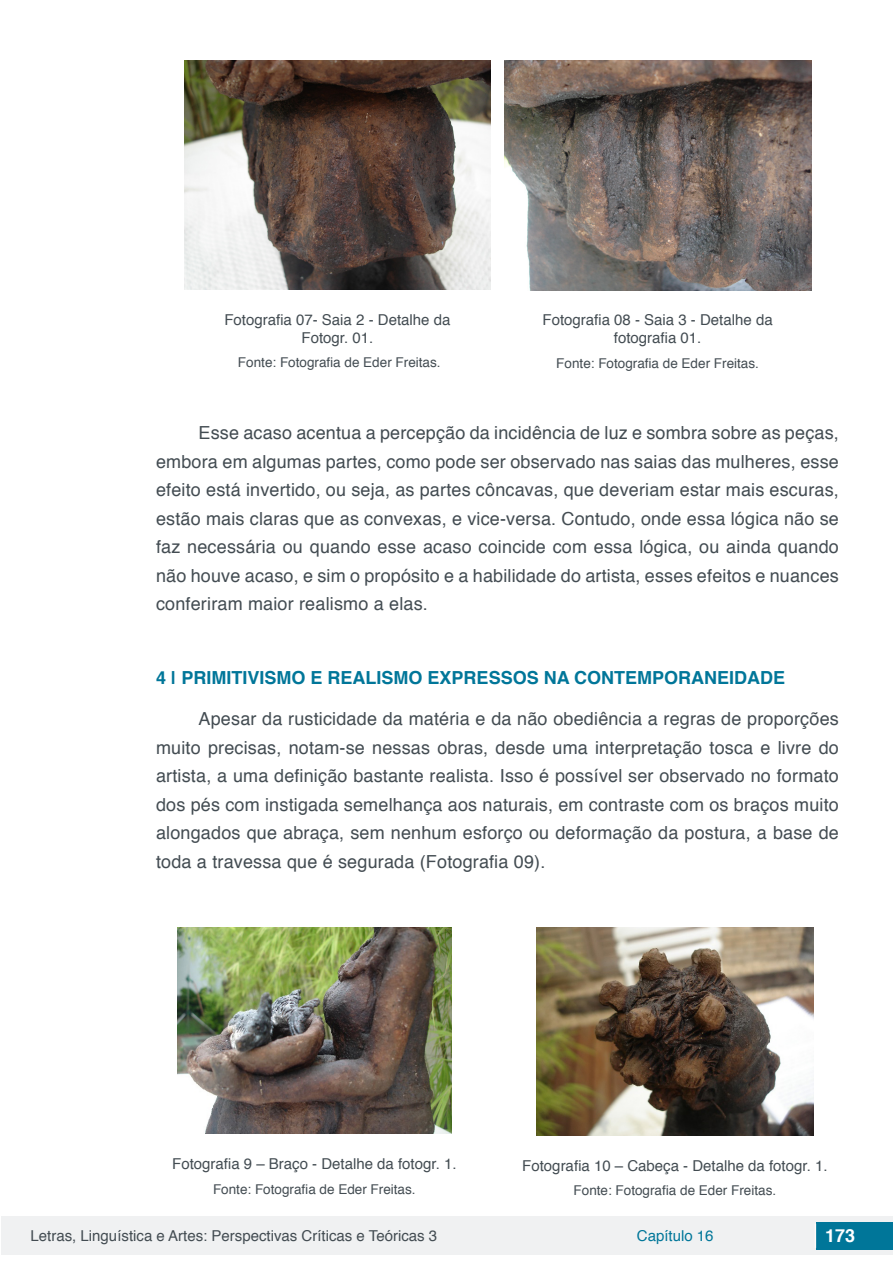
<style>
.page{position:relative;width:893px;height:1263px;background:#fff}
.page>*{position:absolute;margin:0;border:0;box-sizing:border-box;transform-origin:0 0}
.txt{font:18px/28.5px "Helvetica";letter-spacing:.01em;color:#434c52;text-align:justify}
.t1{font:700 18px "Helvetica";color:#007699}
.t2{font:700 18px "Helvetica";color:#fff}
.info_tab_gra_imag{font:15px/18px "Helvetica";color:#434c52;text-align:center}
.t3{font:15px "Helvetica";color:#007699}
.fonte_tab_gra_imag{font:13.5px "Helvetica";color:#434c52}
</style>
<div class="page">
<div style="left:1px;top:1216px;width:891px;height:38px;background:#f0f1f2"></div>
<div style="left:816px;top:1222px;width:77px;height:27px;background:#007699"></div>
<svg style="left:815px;top:1224px;width:1px;height:24px"></svg>
<img style="left:184px;top:60px;width:306px;height:230px">
<img style="left:504px;top:60px;width:307px;height:230px">
<img style="left:177px;top:928px;width:275px;height:206px">
<img style="left:536px;top:928px;width:277px;height:207px">
<p class="info_tab_gra_imag" style="left:224px;top:311px;width:227px">Fotografia 07- Saia 2 - Detalhe da<br>Fotogr. 01.</p>
<p class="fonte_tab_gra_imag" style="left:238px;top:352px;width:204px">Fonte: Fotografia de Eder Freitas.</p>
<p class="info_tab_gra_imag" style="left:542px;top:311px;width:232px">Fotografia 08 - Saia 3 - Detalhe da fotografia 01.</p>
<p class="fonte_tab_gra_imag" style="left:556px;top:353px;width:204px">Fonte: Fotografia de Eder Freitas.</p>
<p class="txt" style="left:156px;top:419px;width:684px;text-indent:43px">Esse acaso acentua a percepção da incidência de luz e sombra sobre as peças, embora em algumas partes, como pode ser observado nas saias das mulheres, esse efeito está invertido, ou seja, as partes côncavas, que deveriam estar mais escuras, estão mais claras que as convexas, e vice-versa. Contudo, onde essa lógica não se faz necessária ou quando esse acaso coincide com essa lógica, ou ainda quando não houve acaso, e sim o propósito e a habilidade do artista, esses efeitos e nuances conferiram maior realismo a elas.</p>
<p class="t1" style="left:156px;top:663px;width:630px">4 | PRIMITIVISMO E REALISMO EXPRESSOS NA CONTEMPORANEIDADE</p>
<p class="txt" style="left:156px;top:705px;width:684px;text-indent:43px">Apesar da rusticidade da matéria e da não obediência a regras de proporções muito precisas, notam-se nessas obras, desde uma interpretação tosca e livre do artista, a uma definição bastante realista. Isso é possível ser observado no formato dos pés com instigada semelhança aos naturais, em contraste com os braços muito alongados que abraça, sem nenhum esforço ou deformação da postura, a base de toda a travessa que é segurada (Fotografia 09).</p>
<p class="info_tab_gra_imag" style="left:172px;top:1155px;width:286px">Fotografia 9 – Braço - Detalhe da fotogr. 1.</p>
<p class="fonte_tab_gra_imag" style="left:213px;top:1178px;width:204px">Fonte: Fotografia de Eder Freitas.</p>
<p class="info_tab_gra_imag" style="left:522px;top:1157px;width:307px">Fotografia 10 – Cabeça - Detalhe da fotogr. 1.</p>
<p class="fonte_tab_gra_imag" style="left:574px;top:1180px;width:204px">Fonte: Fotografia de Eder Freitas.</p>
<p class="info_tab_gra_imag" style="left:31px;top:1227px;width:408px">Letras, Linguística e Artes: Perspectivas Críticas e Teóricas 3</p>
<p class="t3" style="left:637px;top:1224px;width:78px">Capítulo 16</p>
<p class="t2" style="left:825px;top:1221px;width:32px">173</p>
</div>
